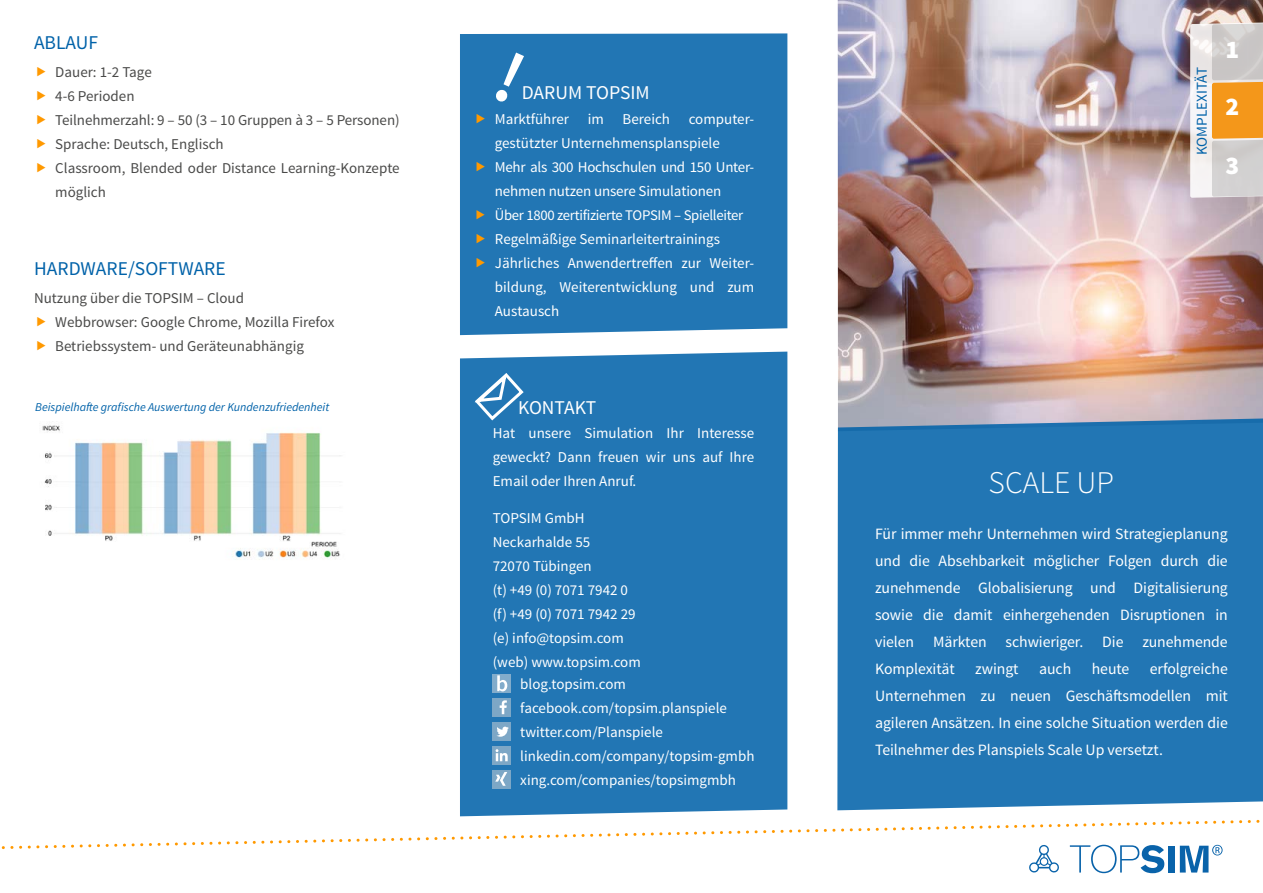
<style>
.page{position:relative;width:1263px;height:893px;background:#fff}
.page>*{position:absolute;margin:0;border:0;box-sizing:border-box;transform-origin:0 0}
.t1{font:300 31.5px "Source Sans Pro";color:#fff}
.t2{font:900 25.5px "Source Sans Pro";color:#fff}
.t3{font:19.5px "Source Sans Pro";color:#0062a9}
.t4{font:19.5px "Source Sans Pro";color:#fff}
.t5{font:15.75px/27px "Source Sans Pro";letter-spacing:-.005em;color:#fff;text-align:justify}
.t6{font:15px/24px "Source Sans Pro";color:#fff}
.t7{font:15px/24px "Source Sans Pro";color:#4a4a49}
.t8{font:15px "Source Sans Pro";color:#0062a9}
.t9{font:14.7px "Source Sans Pro";letter-spacing:-.02em;color:#fff}
.t10{font:italic 12px "Source Sans Pro";color:#0062a9}
</style>
<div class="page">
<img style="left:838px;top:0;width:425px;height:408px">
<div style="left:837px;top:408px;width:426px;height:402px;background:#2276b4"></div>
<svg style="left:1px;top:819px;width:1259px;height:35px"></svg>
<img style="left:42px;top:424px;width:299px;height:136px">
<div style="left:460px;top:352px;width:327px;height:464px;background:#2276b4"></div>
<div style="left:460px;top:33px;width:327px;height:302px;background:#2276b4"></div>
<svg style="left:470px;top:369px;width:56px;height:54px;background:#478dc0"></svg>
<div style="left:493px;top:698px;width:18px;height:18px;background:#7da7c6"></div>
<svg style="left:500px;top:700px;width:7px;height:14px"></svg>
<div style="left:493px;top:722px;width:18px;height:18px;background:#7da7c6"></div>
<svg style="left:497px;top:727px;width:12px;height:10px"></svg>
<svg style="left:493px;top:746px;width:18px;height:18px"></svg>
<svg style="left:496px;top:749px;width:12px;height:12px"></svg>
<div style="left:493px;top:770px;width:18px;height:18px;background:#7da7c6"></div>
<svg style="left:495px;top:772px;width:12px;height:14px"></svg>
<div style="left:493px;top:674px;width:18px;height:18px;background:#82accb"></div>
<svg style="left:497px;top:675px;width:10px;height:16px"></svg>
<svg style="left:1070px;top:845px;width:94px;height:28px"></svg>
<div style="left:1168px;top:846px;width:6px;height:26px;background:#0963aa"></div>
<svg style="left:1180px;top:845px;width:42px;height:27px"></svg>
<svg style="left:1028px;top:844px;width:32px;height:29px"></svg>
<svg style="left:1190px;top:21px;width:73px;height:177px"></svg>
<svg style="left:477px;top:114px;width:8px;height:9px"></svg>
<svg style="left:477px;top:162px;width:8px;height:9px"></svg>
<svg style="left:477px;top:210px;width:8px;height:9px"></svg>
<svg style="left:477px;top:234px;width:8px;height:9px"></svg>
<svg style="left:477px;top:258px;width:8px;height:9px"></svg>
<div style="left:494px;top:52px;width:31px;height:51px;background:#2276b4"></div>
<h3 class="t3" style="left:34px;top:30px;width:66px">ABLAUF</h3>
<p class="t7" style="left:55px;top:60px;width:346px">Dauer: 1-2 Tage<br>4-6 Perioden<br>Teilnehmerzahl: 9 – 50 (3 – 10 Gruppen à 3 – 5 Personen)<br>Sprache: Deutsch, Englisch<br>Classroom, Blended oder Distance Learning-Konzepte möglich</p>
<h3 class="t3" style="left:34px;top:256px;width:193px">HARDWARE/SOFTWARE</h3>
<p class="t7" style="left:55px;top:286px;width:281px;text-indent:-21px">Nutzung über die TOPSIM – Cloud<br>Webbrowser: Google Chrome, Mozilla Firefox<br>Betriebssystem- und Geräteunabhängig</p>
<p class="t10" style="left:35px;top:399px;width:296px">Beispielhafte grafische Auswertung der Kundenzufriedenheit</p>
<h3 class="t4" style="left:522px;top:80px;width:130px">DARUM TOPSIM</h3>
<p class="t6" style="left:495px;top:107px;width:261px">Marktführer im Bereich computer&shy;gestützter Unternehmensplanspiele Mehr als 300 Hochschulen und 150 Unter&shy;nehmen nutzen unsere Simulationen</p>
<p class="t9" style="left:495px;top:206px;width:250px">Über 1800 zertifizierte TOPSIM – Spielleiter</p>
<p class="t6" style="left:495px;top:227px;width:261px">Regelmäßige Seminarleitertrainings<br>Jährliches Anwendertreffen zur Weiter&shy;bildung, Weiterentwicklung und zum<br>Austausch</p>
<h3 class="t4" style="left:518px;top:395px;width:80px">KONTAKT</h3>
<p class="t6" style="left:493px;top:421px;width:263px;text-align:justify">Hat unsere Simulation Ihr Interesse geweckt? Dann freuen wir uns auf Ihre Email oder Ihren Anruf.</p>
<p class="t6" style="left:493px;top:506px;width:150px">TOPSIM GmbH<br>Neckarhalde 55<br>72070 Tübingen<br>(t) +49 (0) 7071 7942 0 (f) +49 (0) 7071 7942 29 (e) info@topsim.com (web) www.topsim.com</p>
<p class="t6" style="left:520px;top:672px;width:236px">blog.topsim.com facebook.com/topsim.planspiele twitter.com/Planspiele linkedin.com/company/topsim-gmbh xing.com/companies/topsimgmbh</p>
<p class="t8" style="left:1192px;top:155px;width:89px;rotate:-90deg">KOMPLEXITÄT</p>
<h2 class="t2" style="left:1225px;top:33px;width:15px">1</h2>
<h2 class="t2" style="left:1225px;top:90px;width:15px">2</h2>
<h2 class="t2" style="left:1225px;top:149px;width:15px">3</h2>
<h1 class="t1" style="left:989px;top:464px;width:127px">SCALE UP</h1>
<p class="t5" style="left:875px;top:520px;width:354px">Für immer mehr Unternehmen wird Strategieplanung und die Absehbarkeit möglicher Folgen durch die zunehmende Globalisierung und Digitalisierung sowie die damit einhergehenden Disruptionen in vielen Märkten schwieriger. Die zunehmende Komplexität</p>
<p class="t5" style="left:875px;top:655px;width:354px;text-indent:275px">erfolgreiche Unternehmen zu neuen Geschäftsmodellen mit agileren Ansätzen. In eine solche Situation werden die Teilnehmer des Planspiels Scale Up versetzt.</p>
<p class="t5" style="left:975px;top:655px;width:45px">zwingt</p>
<p class="t5" style="left:1039px;top:655px;width:34px">auch</p>
<p class="t5" style="left:1092px;top:655px;width:39px">heute</p>
</div>
